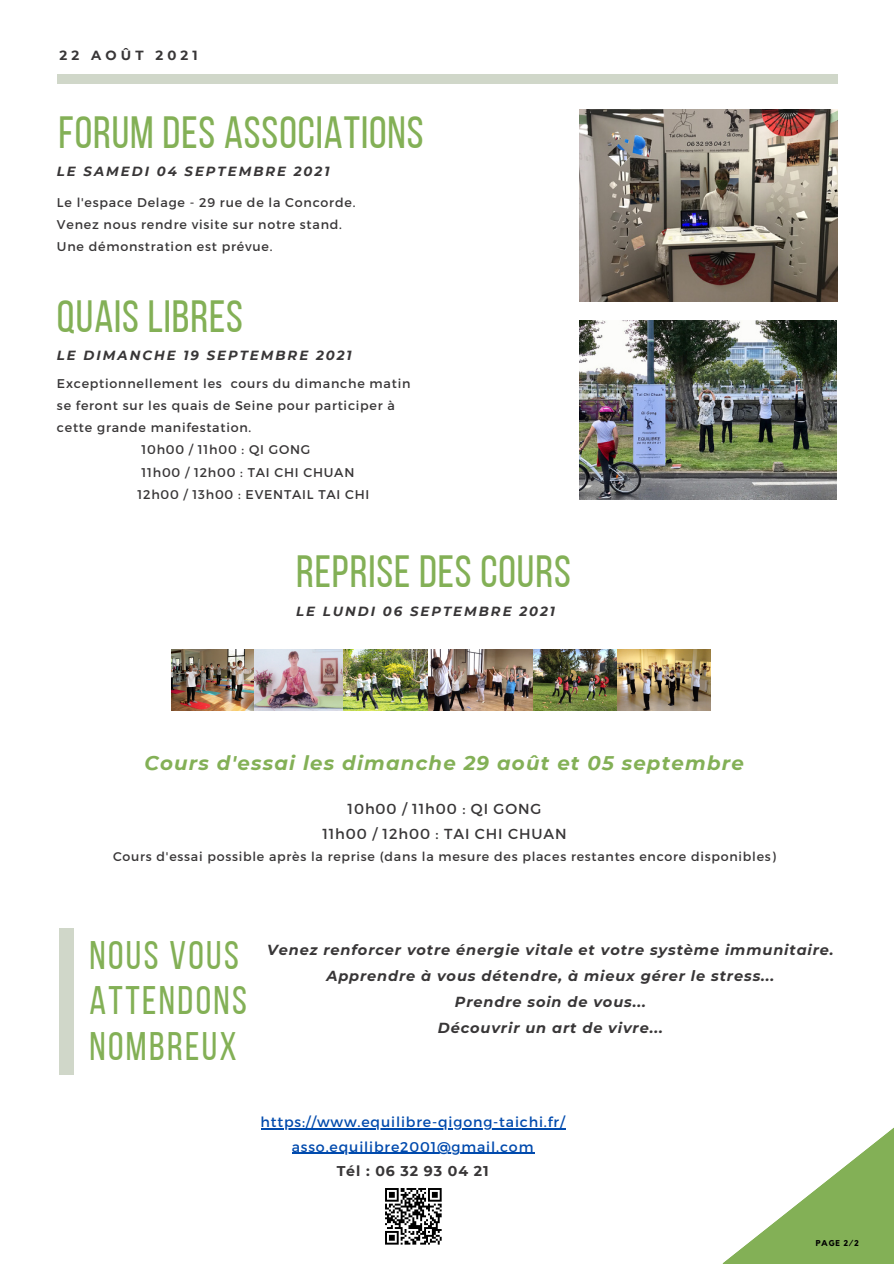
<style>
.page{position:relative;width:894px;height:1264px;background:#fff}
.page>*{position:absolute;margin:0;border:0;box-sizing:border-box;transform-origin:0 0}
.t1{font:45px "Bebas Neue";letter-spacing:.02em;color:#83b056}
.t2{font:39.75px/45px "Bebas Neue";letter-spacing:.06em;color:#83b056}
.t3{font:italic 700 19.8px "Montserrat";letter-spacing:.06em;color:#83b056}
.t4{font:italic 700 14.55px "Montserrat";letter-spacing:.06em;color:#383637}
.t5{font:14.55px "Montserrat";letter-spacing:.06em;color:#383637}
.t6{font:14.1px "Montserrat";letter-spacing:.06em;color:#004aad}
.t7{font:700 14.1px "Montserrat";letter-spacing:.06em;color:#383637}
.t8{font:italic 700 13.2px "Montserrat";letter-spacing:.15em;color:#383637}
.t9{font:700 13.2px "Montserrat";letter-spacing:.31em;color:#383637}
.t10{font:12.6px/22.2px "Montserrat";letter-spacing:.06em;color:#383637}
.t11{font:700 8.4px "Kollektif";color:#000}
</style>
<div class="page">
<div style="left:57px;top:75px;width:780px;height:9px;background:#d0d7c9"></div>
<div style="left:59px;top:927px;width:15px;height:147px;background:#d0d7c9"></div>
<svg style="left:723px;top:1128px;width:170px;height:135px"></svg>
<svg style="left:385px;top:1188px;width:56px;height:56px"></svg>
<img style="left:254px;top:649px;width:89px;height:61px">
<img style="left:343px;top:649px;width:190px;height:61px">
<img style="left:172px;top:649px;width:82px;height:61px">
<img style="left:533px;top:649px;width:84px;height:61px">
<img style="left:617px;top:649px;width:93px;height:61px">
<img style="left:579px;top:109px;width:258px;height:193px">
<img style="left:579px;top:320px;width:257px;height:179px">
<hr style="left:260px;top:1127px;width:305px;height:2px;background:#004aad">
<hr style="left:292px;top:1152px;width:242px;height:1px;background:#004aad">
<p class="t9" style="left:59px;top:47px;width:140px">22 AOÛT 2021</p>
<p class="t1" style="left:59px;top:114px;width:366px">FORUM DES ASSOCIATIONS</p>
<p class="t8" style="left:57px;top:163px;width:274px">LE SAMEDI 04 SEPTEMBRE 2021</p>
<p class="t10" style="left:57px;top:191px;width:300px">Le l'espace Delage - 29 rue de la Concorde.</p>
<p class="t10" style="left:57px;top:213px;width:286px">Venez nous rendre visite sur notre stand.</p>
<p class="t10" style="left:57px;top:235px;width:217px">Une démonstration est prévue.</p>
<p class="t1" style="left:57px;top:298px;width:187px">QUAIS LIBRES</p>
<p class="t8" style="left:57px;top:347px;width:296px">LE DIMANCHE 19 SEPTEMBRE 2021</p>
<p class="t10" style="left:57px;top:372px;width:355px">Exceptionnellement les cours du dimanche matin se feront sur les quais de Seine pour participer à cette grande manifestation.</p>
<p class="t10" style="left:141px;top:438px;width:170px">10h00 / 11h00 : QI GONG</p>
<p class="t10" style="left:141px;top:460px;width:214px">11h00 / 12h00 : TAI CHI CHUAN</p>
<p class="t10" style="left:137px;top:482px;width:233px">12h00 / 13h00 : EVENTAIL TAI CHI</p>
<p class="t1" style="left:296px;top:553px;width:276px">REPRISE DES COURS</p>
<p class="t8" style="left:296px;top:603px;width:260px">LE LUNDI 06 SEPTEMBRE 2021</p>
<p class="t3" style="left:144px;top:751px;width:601px">Cours d'essai les dimanche 29 août et 05 septembre</p>
<p class="t5" style="left:347px;top:798px;width:195px">10h00 / 11h00 : QI GONG</p>
<p class="t5" style="left:322px;top:823px;width:246px">11h00 / 12h00 : TAI CHI CHUAN</p>
<p class="t10" style="left:113px;top:844px;width:664px">Cours d'essai possible après la reprise (dans la mesure des places restantes encore disponibles)</p>
<p class="t2" style="left:89px;top:937px;width:159px">NOUS VOUS<br>ATTENDONS<br>NOMBREUX</p>
<p class="t4" style="left:267px;top:941px;width:568px">Venez renforcer votre énergie vitale et votre système immunitaire.</p>
<p class="t4" style="left:326px;top:967px;width:449px">Apprendre à vous détendre, à mieux gérer le stress...</p>
<p class="t4" style="left:454px;top:993px;width:192px">Prendre soin de vous...</p>
<p class="t4" style="left:438px;top:1019px;width:226px">Découvrir un art de vivre...</p>
<p class="t6" style="left:260px;top:1112px;width:305px">https://www.equilibre-qigong-taichi.fr/</p>
<p class="t6" style="left:292px;top:1137px;width:243px">asso.equilibre2001@gmail.com</p>
<p class="t7" style="left:336px;top:1162px;width:153px">Tél : 06 32 93 04 21</p>
<p class="t11" style="left:815px;top:1239px;width:45px">PAGE 2/2</p>
</div>
